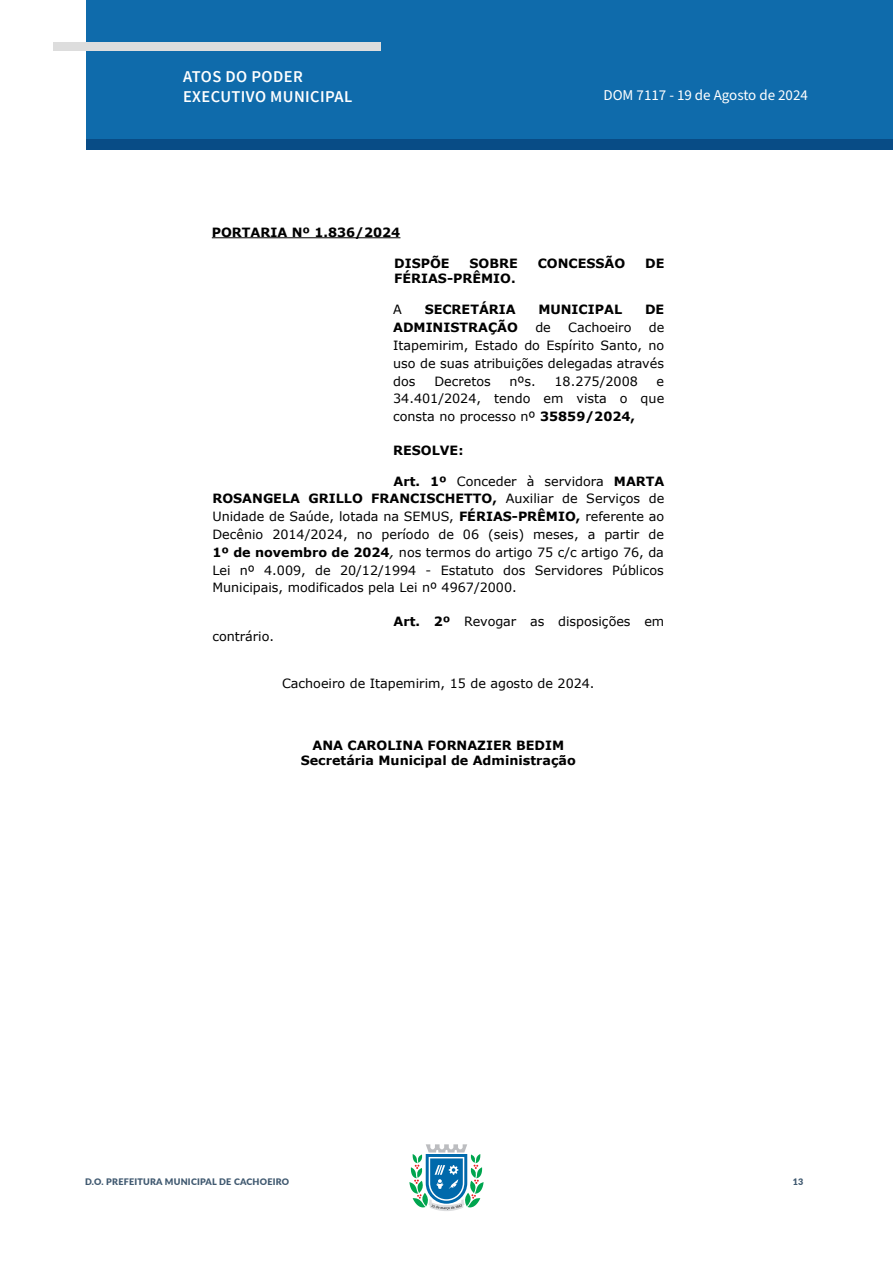
<style>
.page{position:relative;width:893px;height:1263px;background:#fff}
.page>*{position:absolute;margin:0;border:0;box-sizing:border-box;transform-origin:0 0}
.t1{font:600 16.5px/19.8px "Source Sans Pro";letter-spacing:.025em;color:#fff}
.t2{font:15px "Source Sans Pro";color:#fff}
.t3{font:12.75px/17.9px "Verdana";color:#000;text-align:justify}
.t4{font:700 12.75px/15.5px "Verdana";color:#000;text-align:center}
.t5{font:900 9px "Lato";letter-spacing:.025em;color:#405970}
.s1{font-weight:700}
.s2{font-style:italic}
</style>
<div class="page">
<svg style="left:409px;top:1144px;width:75px;height:67px"></svg>
<div style="left:86px;top:0;width:807px;height:140px;background:#0f6bab"></div>
<div style="left:87px;top:140px;width:806px;height:10px;background:#084c86"></div>
<div style="left:53px;top:42px;width:328px;height:9px;background:#ddd"></div>
<hr style="left:0;top:0;width:1px;height:140px;background:#0f6bab">
<hr style="left:212px;top:237px;width:188px;height:1px;background:#000">
<p class="t1" style="left:183px;top:67px;width:171px">ATOS DO PODER<br>EXECUTIVO MUNICIPAL</p>
<p class="t2" style="left:603px;top:85px;width:206px">DOM 7117 - 19 de Agosto de 2024</p>
<p class="t4" style="left:212px;top:224px;width:190px">PORTARIA Nº 1.836/2024</p>
<p class="t4" style="left:394px;top:255px;width:57px">DISPÕE</p>
<p class="t4" style="left:469px;top:255px;width:50px">SOBRE</p>
<p class="t4" style="left:538px;top:255px;width:89px">CONCESSÃO</p>
<p class="t4" style="left:645px;top:255px;width:21px">DE</p>
<p class="t4" style="left:394px;top:270px;width:123px">FÉRIAS-PRÊMIO.</p>
<p class="t3" style="left:393px;top:301px;width:10px">A</p>
<p class="t4" style="left:425px;top:301px;width:93px">SECRETÁRIA</p>
<p class="t4" style="left:538px;top:301px;width:85px">MUNICIPAL</p>
<p class="t4" style="left:645px;top:301px;width:21px">DE</p>
<p class="t4" style="left:393px;top:319px;width:126px">ADMINISTRAÇÃO</p>
<p class="t3" style="left:535px;top:319px;width:17px">de</p>
<p class="t3" style="left:568px;top:319px;width:65px">Cachoeiro</p>
<p class="t3" style="left:393px;top:319px;width:273px;text-indent:256px">de Itapemirim, Estado do Espírito Santo, no uso de suas atribuições delegadas através dos</p>
<p class="t3" style="left:434px;top:373px;width:58px">Decretos</p>
<p class="t3" style="left:509px;top:373px;width:28px">nºs.</p>
<p class="t3" style="left:555px;top:373px;width:85px">18.275/2008</p>
<p class="t3" style="left:393px;top:373px;width:273px;text-indent:263px">e 34.401/2024, tendo em vista o que consta no processo nº <span class="s1">35859/2024,</span></p>
<p class="t4" style="left:393px;top:442px;width:72px">RESOLVE:</p>
<p class="t3" style="left:212px;top:473px;width:453px;text-indent:181px"><span class="s1">Art. 1º</span> Conceder à servidora <span class="s1">MARTA ROSANGELA GRILLO FRANCISCHETTO,</span> Auxiliar de Serviços de Unidade de Saúde, lotada na SEMUS, <span class="s1">FÉRIAS-PRÊMIO,</span> referente ao Decênio 2014/2024, no período de 06 (seis) meses, a partir de <span class="s1">1º de novembro de 2024</span><span class="s2">,</span> nos termos do artigo 75 c/c artigo 76, da Lei nº 4.009, de 20/12/1994 - Estatuto dos Servidores Públicos Municipais, modificados pela Lei nº 4967/2000.</p>
<p class="t3" style="left:394px;top:613px;width:272px"><span class="s1">Art. 2º</span> Revogar as disposições em</p>
<p class="t3" style="left:212px;top:628px;width:63px">contrário.</p>
<p class="t3" style="left:282px;top:675px;width:314px">Cachoeiro de Itapemirim, 15 de agosto de 2024.</p>
<p class="t4" style="left:301px;top:737px;width:276px">ANA CAROLINA FORNAZIER BEDIM<br>Secretária Municipal de Administração</p>
<p class="t5" style="left:85px;top:1175px;width:206px">D.O. PREFEITURA MUNICIPAL DE CACHOEIRO</p>
<p class="t5" style="left:793px;top:1175px;width:12px">13</p>
</div>
